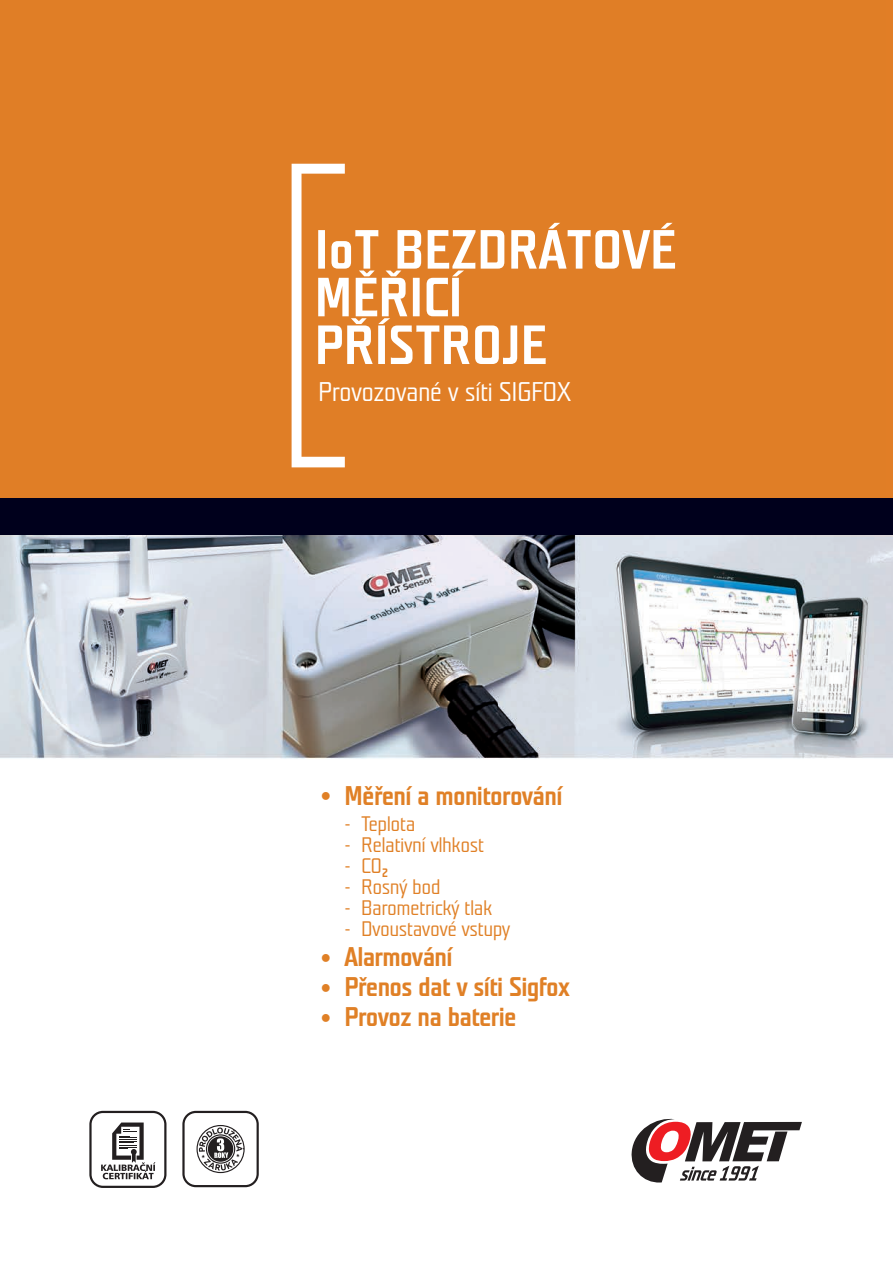
<style>
.page{position:relative;width:893px;height:1263px;background:#fff}
.page>*{position:absolute;margin:0;border:0;box-sizing:border-box;transform-origin:0 0}
.t1{font:700 27px "Teuton Mager";letter-spacing:-.025em;color:#e08026}
.t2{font:27px "Teuton Mager";letter-spacing:-.025em;color:#fff}
.t3{font:21px "Teuton Mager";letter-spacing:-.025em;color:#e08026}
.s1{font-family:"Verdana";font-weight:400;font-size:18px}
</style>
<div class="page">
<img style="left:0;top:0;width:893px;height:1188px">
<svg style="left:631px;top:1118px;width:171px;height:65px"></svg>
<svg style="left:292px;top:164px;width:383px;height:303px;background:#e49146"></svg>
<div style="left:0;top:498px;width:893px;height:36px;background:#00001c"></div>
<svg style="left:182px;top:1111px;width:77px;height:76px"></svg>
<svg style="left:89px;top:1111px;width:77px;height:77px"></svg>
<p class="t2" style="left:318px;top:378px;width:255px">Provozované v síti SIGFOX</p>
<p class="t1" style="left:321px;top:782px;width:243px"><sup>●</sup> Měření a monitorování</p>
<p class="t3" style="left:345px;top:813px;width:72px">- Teplota</p>
<p class="t3" style="left:345px;top:834px;width:141px">- Relativní vlhkost</p>
<p class="t3" style="left:345px;top:855px;width:45px">- CO<sub>2</sub></p>
<p class="t3" style="left:345px;top:876px;width:97px">- Rosný bod</p>
<p class="t3" style="left:345px;top:897px;width:149px">- Barometrický tlak</p>
<p class="t3" style="left:345px;top:918px;width:167px">- Dvoustavové vstupy</p>
<p class="t1" style="left:321px;top:943px;width:133px"><span class="s1">●</span> Alarmování</p>
<p class="t1" style="left:321px;top:973px;width:251px"><span class="s1">●</span> Přenos dat v síti Sigfox</p>
<p class="t1" style="left:321px;top:1003px;width:197px"><span class="s1">●</span> Provoz na baterie</p>
</div>
